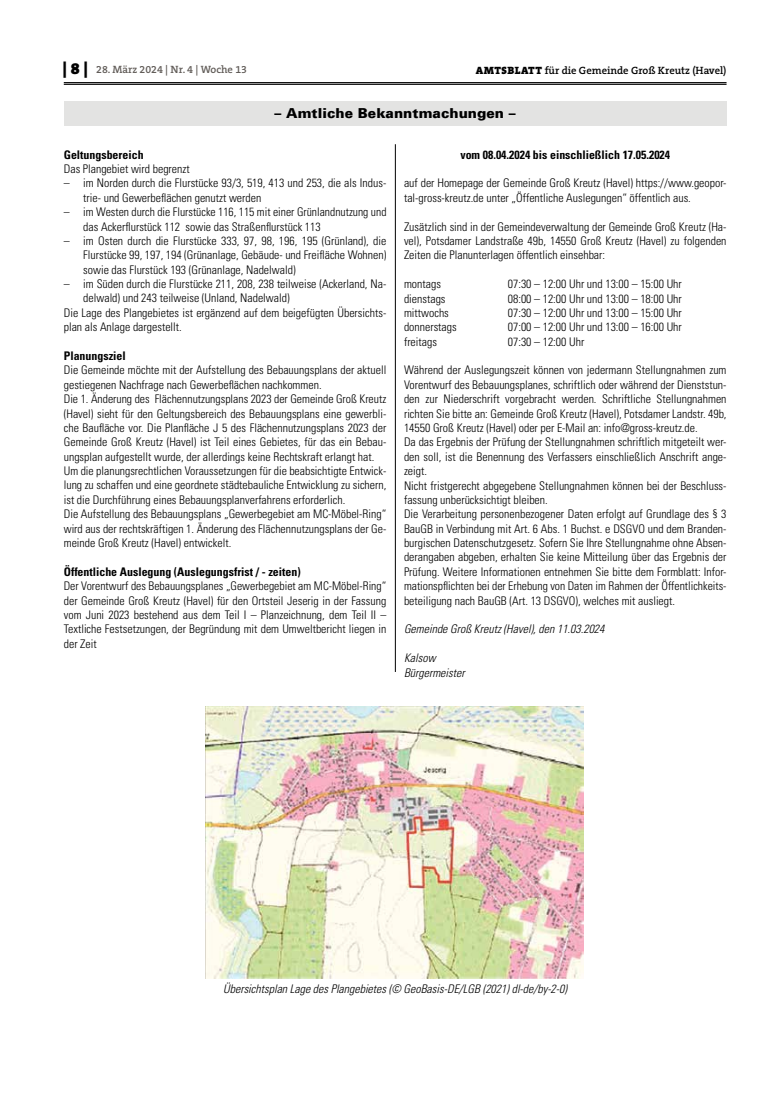
<style>
.page{position:relative;width:762px;height:1117px;background:#fff}
.page>*{position:absolute;margin:0;border:0;box-sizing:border-box;transform-origin:0 0}
.t1{font:900 13.75px "Univers 75";letter-spacing:.005em;color:#000}
.t2{font:300 condensed 11.88px/14.4px "Univers";color:#000}
.t3{font:italic 300 condensed 11.88px/14.4px "Univers";color:#000}
.t4{font:700 condensed 11.88px "Univers";color:#000}
.t5{font:600 10.62px "The Serif B W6";color:#000}
.t6{font:600 10.62px "The Serif B W6";color:#615c58}
.s1{font-family:"The Serif B W9";font-weight:900;font-size:16.25px;color:#000}
.s2{font-family:"The Serif B W9";font-weight:900}
</style>
<div class="page">
<hr style="left:64px;top:82px;width:662px;height:1px;background:#000">
<hr style="left:64px;top:84px;width:662px;height:1px;background:#000">
<div style="left:64px;top:101px;width:662px;height:25px;background:#e3e3e2"></div>
<hr style="left:395px;top:144px;width:1px;height:527px;background:#000">
<img style="left:206px;top:706px;width:377px;height:272px">
<p class="t6" style="left:63px;top:63px;width:186px"><span class="s1">| 8 |</span> 28. März 2024 | Nr. 4 | Woche 13</p>
<p class="t5" style="left:476px;top:63px;width:252px"><span class="s2">AMTSBLATT</span> für die Gemeinde Groß Kreutz (Havel)</p>
<p class="t1" style="left:275px;top:104px;width:243px">– Amtliche Bekanntmachungen –</p>
<p class="t4" style="left:64px;top:147px;width:81px">Geltungsbereich</p>
<p class="t2" style="left:64px;top:162px;width:127px">Das Plangebiet wird begrenzt</p>
<p class="t2" style="left:83px;top:176px;width:304px;text-indent:-19px">– im Norden durch die Flurstücke 93/3, 519, 413 und 253, die als Indus&shy;trie- und Gewerbeflächen genutzt werden</p>
<p class="t2" style="left:83px;top:205px;width:305px;text-indent:-19px">– im Westen durch die Flurstücke 116, 115 mit einer Grünlandnutzung und das Ackerflurstück 112 sowie das Straßenflurstück 113</p>
<p class="t2" style="left:83px;top:233px;width:304px;text-align:justify;text-indent:-19px">– im Osten durch die Flurstücke 333, 97, 98, 196, 195 (Grünland), die Flurstücke 99, 197, 194 (Grünanlage, Gebäude- und Freifläche Wohnen) sowie das Flurstück 193 (Grünanlage, Nadelwald)</p>
<p class="t2" style="left:64px;top:277px;width:324px">– im Süden durch die Flurstücke 211, 208, 238 teilweise (Ackerland, Na-</p>
<p class="t2" style="left:83px;top:291px;width:208px">delwald) und 243 teilweise (Unland, Nadelwald)</p>
<p class="t2" style="left:64px;top:305px;width:324px">Die Lage des Plangebietes ist ergänzend auf dem beigefügten Übersichts-</p>
<p class="t2" style="left:64px;top:320px;width:120px">plan als Anlage dargestellt.</p>
<p class="t4" style="left:64px;top:348px;width:64px">Planungsziel</p>
<p class="t2" style="left:64px;top:363px;width:324px">Die Gemeinde möchte mit der Aufstellung des Bebauungsplans der aktuell gestiegenen Nachfrage nach Gewerbeflächen nachkommen.<br>Die 1. Änderung des Flächennutzungsplans 2023 der Gemeinde Groß Kreutz (Havel) sieht für den Geltungsbereich des Bebauungsplans eine gewerbli&shy;che Baufläche vor. Die Planfläche J 5 des Flächennutzungsplans 2023 der Gemeinde Groß Kreutz (Havel) ist Teil eines Gebietes, für das ein Bebau&shy;ungsplan aufgestellt wurde, der allerdings keine Rechtskraft erlangt hat.<br>Um die planungsrechtlichen Voraussetzungen für die beabsichtigte Entwick&shy;lung zu schaffen und eine geordnete städtebauliche Entwicklung zu sichern, ist die Durchführung eines Bebauungsplanverfahrens erforderlich.<br>Die Aufstellung des Bebauungsplans „Gewerbegebiet am MC-Möbel-Ring“ wird aus der rechtskräftigen 1. Änderung des Flächennutzungsplans der Ge&shy;meinde Groß Kreutz (Havel) entwickelt.</p>
<p class="t4" style="left:64px;top:564px;width:238px">Öffentliche Auslegung (Auslegungsfrist / - zeiten)</p>
<p class="t2" style="left:64px;top:578px;width:324px;text-align:justify">Der Vorentwurf des Bebauungsplanes „Gewerbegebiet am MC-Möbel-Ring“ der Gemeinde Groß Kreutz (Havel) für den Ortsteil Jeserig in der Fassung vom Juni 2023 bestehend aus dem Teil I – Planzeichnung, dem Teil II – Textliche Festsetzungen, der Begründung mit dem Umweltbericht liegen in der Zeit</p>
<p class="t4" style="left:460px;top:147px;width:211px">vom 08.04.2024 bis einschließlich 17.05.2024</p>
<p class="t2" style="left:404px;top:176px;width:324px">auf der Homepage der Gemeinde Groß Kreutz (Havel) https://www.geopor&shy;tal-gross-kreutz.de unter „Öffentliche Auslegungen“ öffentlich aus.</p>
<p class="t2" style="left:404px;top:219px;width:324px;text-align:justify">Zusätzlich sind in der Gemeindeverwaltung der Gemeinde Groß Kreutz (Ha&shy;vel), Potsdamer Landstraße 49b, 14550 Groß Kreutz (Havel) zu folgenden Zeiten die Planunterlagen öffentlich einsehbar:</p>
<p class="t2" style="left:404px;top:277px;width:38px">montags</p>
<p class="t2" style="left:508px;top:277px;width:176px">07:30 – 12:00 Uhr und 13:00 – 15:00 Uhr</p>
<p class="t2" style="left:404px;top:291px;width:43px">dienstags</p>
<p class="t2" style="left:508px;top:291px;width:176px">08:00 – 12:00 Uhr und 13:00 – 18:00 Uhr</p>
<p class="t2" style="left:404px;top:305px;width:46px">mittwochs</p>
<p class="t2" style="left:508px;top:305px;width:176px">07:30 – 12:00 Uhr und 13:00 – 15:00 Uhr</p>
<p class="t2" style="left:404px;top:320px;width:54px">donnerstags</p>
<p class="t2" style="left:508px;top:320px;width:176px">07:00 – 12:00 Uhr und 13:00 – 16:00 Uhr</p>
<p class="t2" style="left:404px;top:334px;width:34px">freitags</p>
<p class="t2" style="left:508px;top:334px;width:78px">07:30 – 12:00 Uhr</p>
<p class="t2" style="left:404px;top:363px;width:324px">Während der Auslegungszeit können von jedermann Stellungnahmen zum Vorentwurf des Bebauungsplanes, schriftlich oder während der Dienststun&shy;den zur Niederschrift vorgebracht werden. Schriftliche Stellungnahmen richten Sie bitte an: Gemeinde Groß Kreutz (Havel), Potsdamer Landstr. 49b, 14550 Groß Kreutz (Havel) oder per E-Mail an: info@gross-kreutz.de.<br>Da das Ergebnis der Prüfung der Stellungnahmen schriftlich mitgeteilt wer&shy;den soll, ist die Benennung des Verfassers einschließlich Anschrift ange&shy;zeigt.<br>Nicht fristgerecht abgegebene Stellungnahmen können bei der Beschluss&shy;fassung unberücksichtigt bleiben.<br>Die Verarbeitung personenbezogener Daten erfolgt auf Grundlage des § 3<br>BauGB in Verbindung mit Art. 6 Abs. 1 Buchst. e DSGVO und dem Branden&shy;burgischen Datenschutzgesetz. Sofern Sie Ihre Stellungnahme ohne Absen&shy;derangaben abgeben, erhalten Sie keine Mitteilung über das Ergebnis der Prüfung. Weitere Informationen entnehmen Sie bitte dem Formblatt: Infor&shy;mationspflichten bei der Erhebung von Daten im Rahmen der Öffentlichkeits&shy;beteiligung nach BauGB (Art. 13 DSGVO), welches mit ausliegt.</p>
<p class="t3" style="left:404px;top:621px;width:202px">Gemeinde Groß Kreutz (Havel), den 11.03.2024</p>
<p class="t3" style="left:404px;top:650px;width:62px">Kalsow<br>Bürgermeister</p>
<p class="t3" style="left:223px;top:981px;width:345px">Übersichtsplan Lage des Plangebietes (© GeoBasis-DE/LGB (2021) dl-de/by-2-0)</p>
</div>
